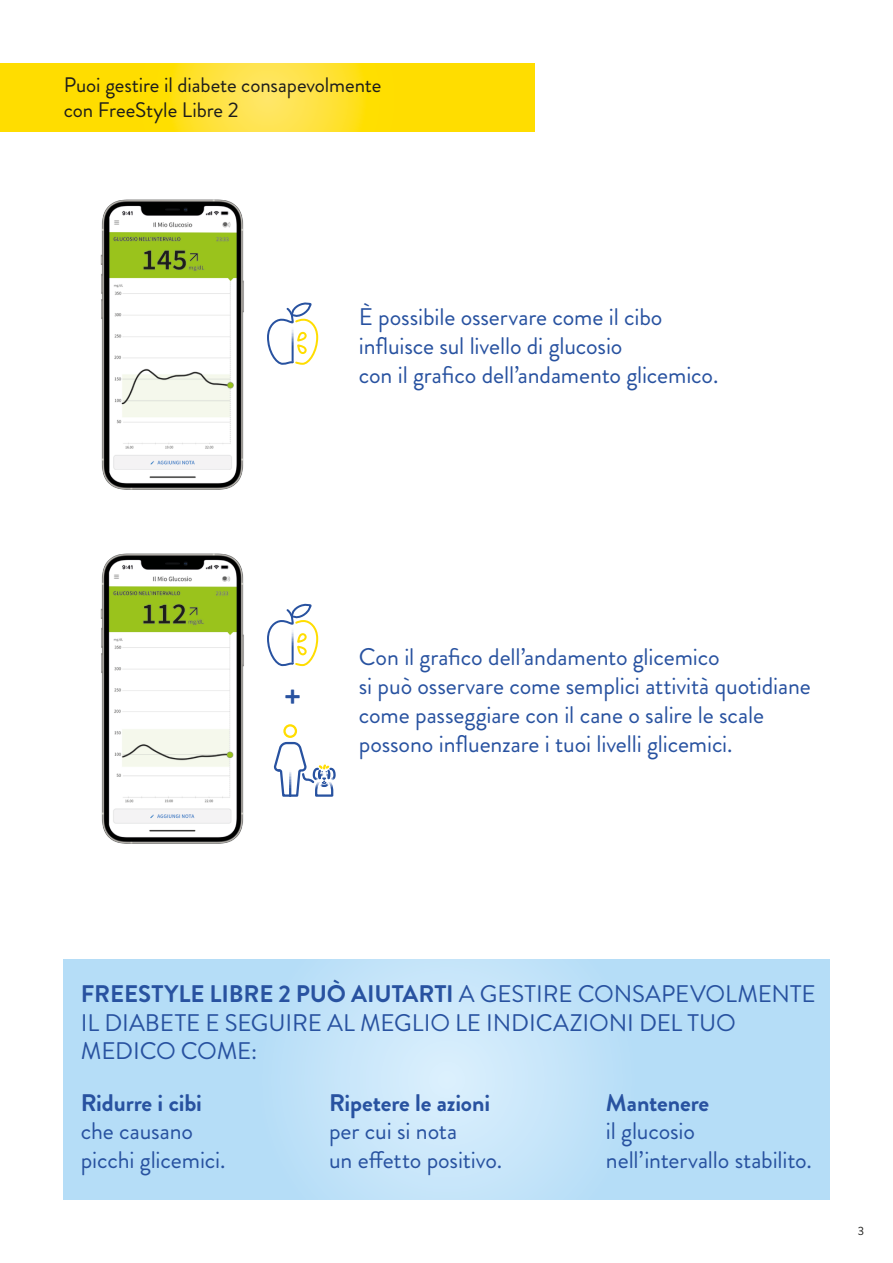
<style>
.page{position:relative;width:893px;height:1263px;background:#fff}
.page>*{position:absolute;margin:0;border:0;box-sizing:border-box;transform-origin:0 0}
.t1{font:700 32.85px "Brandon Grotesque";color:#2852a0}
.t2{font:24px/28.8px "Brandon Grotesque";letter-spacing:-.005em;color:#2852a0}
.t3{font:700 24px "Brandon Grotesque";letter-spacing:-.01em;color:#2852a0}
.t4{font:21px/25.2px "Brandon Grotesque";letter-spacing:-.005em;color:#1d1d1b}
.t5{font:12px "Brandon Grotesque";color:#1d1d1b}
.s1{font-weight:700}
</style>
<div class="page">
<svg style="left:0;top:64px;width:534px;height:67px;background:#ffdf16"></svg>
<img style="left:100px;top:199px;width:144px;height:291px">
<img style="left:100px;top:553px;width:144px;height:291px">
<svg style="left:64px;top:959px;width:765px;height:240px;background:#bce0f8"></svg>
<svg style="left:267px;top:603px;width:52px;height:64px"></svg>
<svg style="left:267px;top:302px;width:52px;height:63px"></svg>
<div style="left:283px;top:724px;width:14px;height:14px;border:2px solid #fd0;border-radius:50%"></div>
<svg style="left:274px;top:741px;width:62px;height:56px"></svg>
<p class="t4" style="left:64px;top:73px;width:319px">Puoi gestire il diabete consapevolmente con FreeStyle Libre 2</p>
<p class="t2" style="left:359px;top:303px;width:361px">È possibile osservare come il cibo influisce sul livello di glucosio<br>con il grafico dell’andamento glicemico.</p>
<h1 class="t1" style="left:283px;top:674px;width:20px">+</h1>
<p class="t2" style="left:359px;top:643px;width:454px">Con il grafico dell’andamento glicemico<br>si può osservare come semplici attività quotidiane come passeggiare con il cane o salire le scale possono influenzare i tuoi livelli glicemici.</p>
<p class="t2" style="left:81px;top:979px;width:736px"><span class="s1">FREESTYLE LIBRE 2 PUÒ AIUTARTI</span> A GESTIRE CONSAPEVOLMENTE<br>IL DIABETE E SEGUIRE AL MEGLIO LE INDICAZIONI DEL TUO<br>MEDICO COME:</p>
<p class="t3" style="left:606px;top:1085px;width:105px">Mantenere</p>
<p class="t2" style="left:606px;top:1117px;width:207px">il glucosio nell’intervallo stabilito.</p>
<p class="t3" style="left:81px;top:1085px;width:123px">Ridurre i cibi</p>
<p class="t2" style="left:81px;top:1117px;width:146px">che causano picchi glicemici.</p>
<p class="t3" style="left:329px;top:1085px;width:163px">Ripetere le azioni</p>
<p class="t2" style="left:329px;top:1117px;width:175px">per cui si nota<br>un effetto positivo.</p>
<p class="t5" style="left:858px;top:1223px;width:8px">3</p>
</div>
